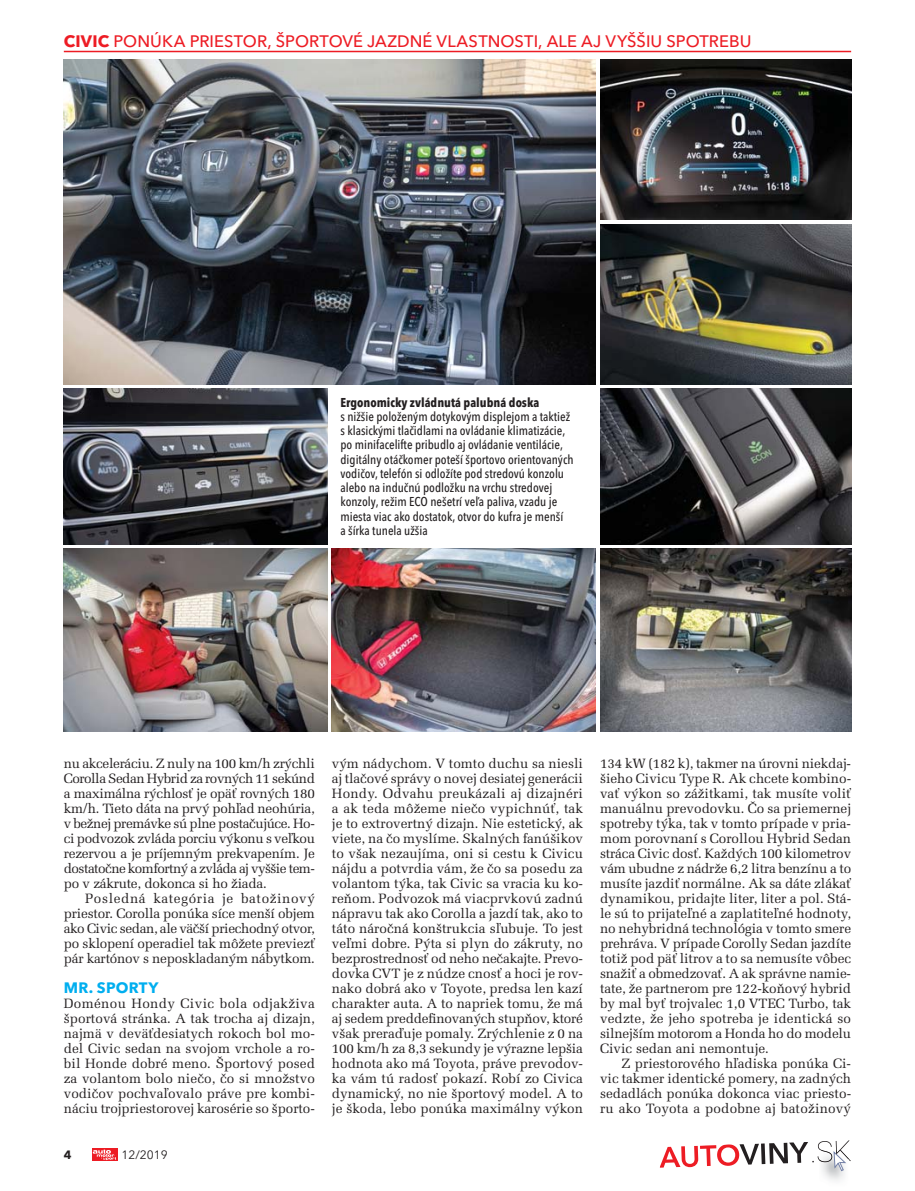
<style>
.page{position:relative;width:915px;height:1191px;background:#fff}
.page>*{position:absolute;margin:0;border:0;box-sizing:border-box;transform-origin:0 0}
.t1{font:500 16.5px "Avenir Next LT Pro";letter-spacing:.005em;color:#ed1c24}
.t2{font:700 15px "Avenir Next LT Pro";letter-spacing:.015em;color:#00aeef}
.t3{font:13.5px/15px "Melior CE";letter-spacing:-.005em;color:#231f20;text-align:justify}
.t4{font:500 condensed 12.75px/14.2px "Avenir Next LT Pro";color:#231f20}
.t5{font:700 condensed 12.75px "Avenir Next LT Pro";color:#231f20}
.t6{font:12px "Avenir Next LT Pro";color:#231f20}
.t7{font:700 12px "Avenir Next LT Pro";color:#231f20}
.s1{font-weight:700}
</style>
<div class="page">
<div style="left:92px;top:1148px;width:25px;height:13px;background:#ed1c24"></div>
<svg style="left:93px;top:1149px;width:23px;height:11px"></svg>
<img style="left:822px;top:1171px;width:23px;height:10px">
<svg style="left:659px;top:1140px;width:191px;height:31px"></svg>
<img style="left:600px;top:60px;width:250px;height:160px">
<img style="left:600px;top:224px;width:250px;height:160px">
<img style="left:600px;top:388px;width:250px;height:156px">
<img style="left:64px;top:60px;width:531px;height:324px">
<img style="left:64px;top:388px;width:263px;height:156px">
<img style="left:64px;top:549px;width:263px;height:182px">
<img style="left:332px;top:549px;width:263px;height:182px">
<img style="left:600px;top:549px;width:250px;height:182px">
<hr style="left:64px;top:51px;width:786px;height:1px;background:#ed1c24">
<p class="t1" style="left:64px;top:34px;width:688px"><span class="s1">CIVIC</span> PONÚKA PRIESTOR, ŠPORTOVÉ JAZDNÉ VLASTNOSTI, ALE AJ VYŠŠIU SPOTREBU</p>
<p class="t5" style="left:340px;top:396px;width:200px">Ergonomicky zvládnutá palubná doska</p>
<p class="t4" style="left:340px;top:410px;width:234px">s nižšie položeným dotykovým displejom a taktiež s klasickými tlačidlami na ovládanie klimatizácie, po minifacelifte pribudlo aj ovládanie ventilácie, digitálny otáčkomer poteší športovo orientovaných vodičov, telefón si odložíte pod stredovú konzolu alebo na indučnú podložku na vrchu stredovej konzoly, režim ECO nešetrí veľa paliva, vzadu je miesta viac ako dostatok, otvor do kufra je menší<br>a šírka tunela užšia</p>
<p class="t3" style="left:64px;top:757px;width:252px">nu akceleráciu. Z nuly na 100 km/h zrýchli Corolla Sedan Hybrid za rovných 11 sekúnd a maximálna rýchlosť je opäť rovných 180 km/h. Tieto dáta na prvý pohľad neohúria, v bežnej premávke sú plne postačujúce. Ho&shy;ci podvozok zvláda porciu výkonu s veľkou rezervou a je príjemným prekvapením. Je dostatočne komfortný a zvláda aj vyššie tem&shy;po v zákrute, dokonca si ho žiada.</p>
<p class="t3" style="left:64px;top:892px;width:252px;text-indent:21px">Posledná kategória je batožinový priestor. Corolla ponúka síce menší objem ako Civic sedan, ale väčší priechodný otvor, po sklopení operadiel tak môžete previezť pár kartónov s neposkladaným nábytkom.</p>
<p class="t2" style="left:64px;top:980px;width:96px">MR. SPORTY</p>
<p class="t3" style="left:64px;top:997px;width:252px">Doménou Hondy Civic bola odjakživa športová stránka. A tak trocha aj dizajn, najmä v deväťdesiatych rokoch bol mo&shy;del Civic sedan na svojom vrchole a ro&shy;bil Honde dobré meno. Športový posed za volantom bolo niečo, čo si množstvo vodičov pochvaľovalo práve pre kombi&shy;náciu trojpriestorovej karosérie so športo-</p>
<p class="t7" style="left:64px;top:1149px;width:9px">4</p>
<p class="t6" style="left:121px;top:1150px;width:48px">12/2019</p>
<p class="t3" style="left:332px;top:757px;width:252px">vým nádychom. V tomto duchu sa niesli aj tlačové správy o novej desiatej generácii Hondy. Odvahu preukázali aj dizajnéri a ak teda môžeme niečo vypichnúť, tak je to extrovertný dizajn. Nie estetický, ak viete, na čo myslíme. Skalných fanúšikov to však nezaujíma, oni si cestu k Civicu nájdu a potvrdia vám, že čo sa posedu za volantom týka, tak Civic sa vracia ku ko&shy;reňom. Podvozok má viacprvkovú zadnú nápravu tak ako Corolla a jazdí tak, ako to táto náročná konštrukcia sľubuje. To jest veľmi dobre. Pýta si plyn do zákruty, no bezprostrednosť od neho nečakajte. Prevo&shy;dovka CVT je z núdze cnosť a hoci je rov&shy;nako dobrá ako v Toyote, predsa len kazí charakter auta. A to napriek tomu, že má aj sedem preddefinovaných stupňov, ktoré však preraďuje pomaly. Zrýchlenie z 0 na 100 km/h za 8,3 sekundy je výrazne lepšia hodnota ako má Toyota, práve prevodov&shy;ka vám tú radosť pokazí. Robí zo Civica dynamický, no nie športový model. A to je škoda, lebo ponúka maximálny výkon</p>
<p class="t3" style="left:600px;top:757px;width:252px">134 kW (182 k), takmer na úrovni niekdaj&shy;šieho Civicu Type R. Ak chcete kombino&shy;vať výkon so zážitkami, tak musíte voliť manuálnu prevodovku. Čo sa priemernej spotreby týka, tak v tomto prípade v pria&shy;mom porovnaní s Corollou Hybrid Sedan stráca Civic dosť. Každých 100 kilometrov vám ubudne z nádrže 6,2 litra benzínu a to musíte jazdiť normálne. Ak sa dáte zlákať dynamikou, pridajte liter, liter a pol. Stá&shy;le sú to prijateľné a zaplatiteľné hodnoty, no nehybridná technológia v tomto smere prehráva. V prípade Corolly Sedan jazdíte totiž pod päť litrov a to sa nemusíte vôbec snažiť a obmedzovať. A ak správne namie&shy;tate, že partnerom pre 122-koňový hybrid by mal byť trojvalec 1,0 VTEC Turbo, tak vedzte, že jeho spotreba je identická so silnejším motorom a Honda ho do modelu Civic sedan ani nemontuje.</p>
<p class="t3" style="left:600px;top:1057px;width:252px;text-indent:21px">Z priestorového hľadiska ponúka Ci&shy;vic takmer identické pomery, na zadných sedadlách ponúka dokonca viac priesto&shy;ru ako Toyota a podobne aj batožinový</p>
</div>
